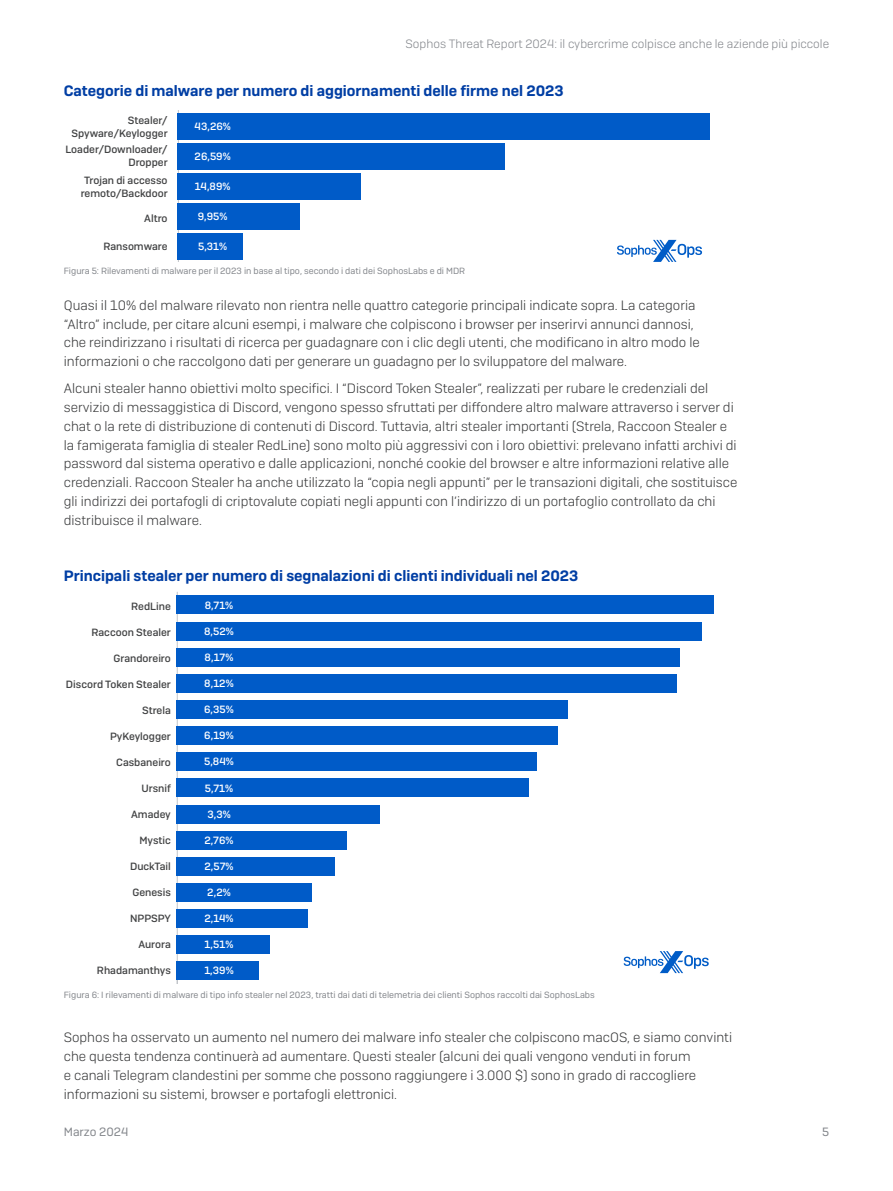
<style>
.page{position:relative;width:893px;height:1191px;background:#fff}
.page>*{position:absolute;margin:0;border:0;box-sizing:border-box;transform-origin:0 0}
.Subheading_3{font:600 15px "Sophos Sans";color:#003ea4}
.Body_Copy{font:600 15px "Sophos Sans";color:#003ea4}
.Body_Copy-2{font:300 13.5px/18.8px "Sophos Sans";color:#363738}
.t1{font:300 12px "Sophos Sans";color:#83868b}
.t2{font:12px "Sophos Sans";color:#83868b}
.Table_Right_Column{font:500 10.5px/13.5px "Sophos Sans";color:#424344;text-align:right}
.Table_Right_Column-2{font:500 10.5px "Sophos Sans";color:#fff}
.Note{font:9px "Sophos Sans";color:#83868b}
</style>
<div class="page">
<hr style="left:178px;top:110px;width:1px;height:152px;background:#c2c5ca">
<div style="left:177px;top:233px;width:66px;height:26px;background:#005bc8"></div>
<div style="left:177px;top:203px;width:123px;height:27px;background:#005bc8"></div>
<div style="left:177px;top:173px;width:184px;height:27px;background:#005bc8"></div>
<div style="left:177px;top:143px;width:328px;height:27px;background:#005bc8"></div>
<div style="left:177px;top:113px;width:533px;height:27px;background:#005bc8"></div>
<svg style="left:617px;top:240px;width:85px;height:22px"></svg>
<hr style="left:177px;top:592px;width:1px;height:392px;background:#c2c5ca">
<div style="left:176px;top:595px;width:538px;height:19px;background:#005bc8"></div>
<div style="left:176px;top:621px;width:526px;height:19px;background:#005bc8"></div>
<div style="left:176px;top:648px;width:504px;height:18px;background:#005bc8"></div>
<div style="left:176px;top:674px;width:501px;height:18px;background:#005bc8"></div>
<div style="left:176px;top:700px;width:392px;height:19px;background:#005bc8"></div>
<div style="left:176px;top:726px;width:382px;height:19px;background:#005bc8"></div>
<div style="left:176px;top:752px;width:360px;height:19px;background:#005bc8"></div>
<div style="left:176px;top:778px;width:352px;height:19px;background:#005bc8"></div>
<div style="left:176px;top:804px;width:204px;height:19px;background:#005bc8"></div>
<div style="left:176px;top:830px;width:171px;height:19px;background:#005bc8"></div>
<div style="left:176px;top:857px;width:159px;height:18px;background:#005bc8"></div>
<div style="left:176px;top:883px;width:136px;height:19px;background:#005bc8"></div>
<div style="left:176px;top:909px;width:132px;height:19px;background:#005bc8"></div>
<div style="left:176px;top:935px;width:93px;height:19px;background:#005bc8"></div>
<div style="left:176px;top:961px;width:83px;height:19px;background:#005bc8"></div>
<svg style="left:624px;top:951px;width:85px;height:22px"></svg>
<p class="t1" style="left:406px;top:36px;width:425px">Sophos Threat Report 2024: il cybercrime colpisce anche le aziende più piccole</p>
<p class="Body_Copy" style="left:64px;top:82px;width:501px">Categorie di malware per numero di aggiornamenti delle firme nel 2023</p>
<p class="Table_Right_Column" style="left:72px;top:113px;width:98px">Stealer/<br>Spyware/Keylogger</p>
<p class="Table_Right_Column-2" style="left:194px;top:120px;width:38px">43,26%</p>
<p class="Table_Right_Column-2" style="left:195px;top:150px;width:38px">26,59%</p>
<p class="Table_Right_Column-2" style="left:195px;top:180px;width:37px">14,89%</p>
<p class="Table_Right_Column-2" style="left:198px;top:210px;width:31px">9,95%</p>
<p class="Table_Right_Column-2" style="left:198px;top:240px;width:31px">5,31%</p>
<p class="Table_Right_Column" style="left:65px;top:142px;width:104px">Loader/Downloader/<br>Dropper</p>
<p class="Table_Right_Column" style="left:81px;top:173px;width:88px;text-align:center">Trojan di accesso remoto/Backdoor</p>
<p class="Table_Right_Column" style="left:144px;top:211px;width:25px">Altro</p>
<p class="Table_Right_Column" style="left:103px;top:239px;width:66px">Ransomware</p>
<p class="Note" style="left:64px;top:265px;width:403px">Figura 5: Rilevamenti di malware per il 2023 in base al tipo, secondo i dati dei SophosLabs e di MDR</p>
<p class="Body_Copy-2" style="left:64px;top:295px;width:638px">Quasi il 10% del malware rilevato non rientra nelle quattro categorie principali indicate sopra. La categoria “Altro” include, per citare alcuni esempi, i malware che colpiscono i browser per inserirvi annunci dannosi, che reindirizzano i risultati di ricerca per guadagnare con i clic degli utenti, che modificano in altro modo le informazioni o che raccolgono dati per generare un guadagno per lo sviluppatore del malware.</p>
<p class="Body_Copy-2" style="left:64px;top:379px;width:675px">Alcuni stealer hanno obiettivi molto specifici. I “Discord Token Stealer”, realizzati per rubare le credenziali del servizio di messaggistica di Discord, vengono spesso sfruttati per diffondere altro malware attraverso i server di chat o la rete di distribuzione di contenuti di Discord. Tuttavia, altri stealer importanti (Strela, Raccoon Stealer e la famigerata famiglia di stealer RedLine) sono molto più aggressivi con i loro obiettivi: prelevano infatti archivi di password dal sistema operativo e dalle applicazioni, nonché cookie del browser e altre informazioni relative alle credenziali. Raccoon Stealer ha anche utilizzato la “copia negli appunti” per le transazioni digitali, che sostituisce gli indirizzi dei portafogli di criptovalute copiati negli appunti con l’indirizzo di un portafoglio controllato da chi distribuisce il malware.</p>
<p class="Subheading_3" style="left:64px;top:566px;width:516px">Principali stealer per numero di segnalazioni di clienti individuali nel 2023</p>
<p class="Table_Right_Column-2" style="left:205px;top:599px;width:30px">8,71%</p>
<p class="Table_Right_Column-2" style="left:204px;top:625px;width:31px">8,52%</p>
<p class="Table_Right_Column-2" style="left:205px;top:651px;width:30px">8,17%</p>
<p class="Table_Right_Column-2" style="left:204px;top:677px;width:31px">8,12%</p>
<p class="Table_Right_Column-2" style="left:204px;top:703px;width:31px">6,35%</p>
<p class="Table_Right_Column-2" style="left:204px;top:729px;width:31px">6,19%</p>
<p class="Table_Right_Column-2" style="left:204px;top:755px;width:31px">5,84%</p>
<p class="Table_Right_Column-2" style="left:205px;top:781px;width:30px">5,71%</p>
<p class="Table_Right_Column-2" style="left:207px;top:807px;width:25px">3,3%</p>
<p class="Table_Right_Column-2" style="left:205px;top:833px;width:31px">2,76%</p>
<p class="Table_Right_Column-2" style="left:205px;top:859px;width:31px">2,57%</p>
<p class="Table_Right_Column-2" style="left:207px;top:885px;width:25px">2,2%</p>
<p class="Table_Right_Column-2" style="left:204px;top:911px;width:31px">2,14%</p>
<p class="Table_Right_Column-2" style="left:205px;top:937px;width:30px">1,51%</p>
<p class="Table_Right_Column-2" style="left:204px;top:963px;width:31px">1,39%</p>
<p class="Table_Right_Column" style="left:131px;top:599px;width:41px">RedLine</p>
<p class="Table_Right_Column" style="left:91px;top:625px;width:81px">Raccoon Stealer</p>
<p class="Table_Right_Column" style="left:114px;top:651px;width:59px">Grandoreiro</p>
<p class="Table_Right_Column" style="left:66px;top:677px;width:106px">Discord Token Stealer</p>
<p class="Table_Right_Column" style="left:142px;top:703px;width:30px">Strela</p>
<p class="Table_Right_Column" style="left:110px;top:729px;width:62px">PyKeylogger</p>
<p class="Table_Right_Column" style="left:116px;top:755px;width:56px">Casbaneiro</p>
<p class="Table_Right_Column" style="left:141px;top:781px;width:31px">Ursnif</p>
<p class="Table_Right_Column" style="left:131px;top:807px;width:41px">Amadey</p>
<p class="Table_Right_Column" style="left:139px;top:833px;width:33px">Mystic</p>
<p class="Table_Right_Column" style="left:130px;top:859px;width:42px">DuckTail</p>
<p class="Table_Right_Column" style="left:132px;top:885px;width:40px">Genesis</p>
<p class="Table_Right_Column" style="left:130px;top:911px;width:42px">NPPSPY</p>
<p class="Table_Right_Column" style="left:138px;top:937px;width:34px">Aurora</p>
<p class="Table_Right_Column" style="left:97px;top:963px;width:75px">Rhadamanthys</p>
<p class="Note" style="left:64px;top:990px;width:533px">Figura 6: I rilevamenti di malware di tipo info stealer nel 2023, tratti dai dati di telemetria dei clienti Sophos raccolti dai SophosLabs</p>
<p class="Body_Copy-2" style="left:64px;top:1028px;width:670px">Sophos ha osservato un aumento nel numero dei malware info stealer che colpiscono macOS, e siamo convinti che questa tendenza continuerà ad aumentare. Questi stealer (alcuni dei quali vengono venduti in forum<br>e canali Telegram clandestini per somme che possono raggiungere i 3.000 $) sono in grado di raccogliere informazioni su sistemi, browser e portafogli elettronici.</p>
<p class="t2" style="left:64px;top:1124px;width:66px">Marzo 2024</p>
<p class="t2" style="left:822px;top:1124px;width:9px">5</p>
</div>
